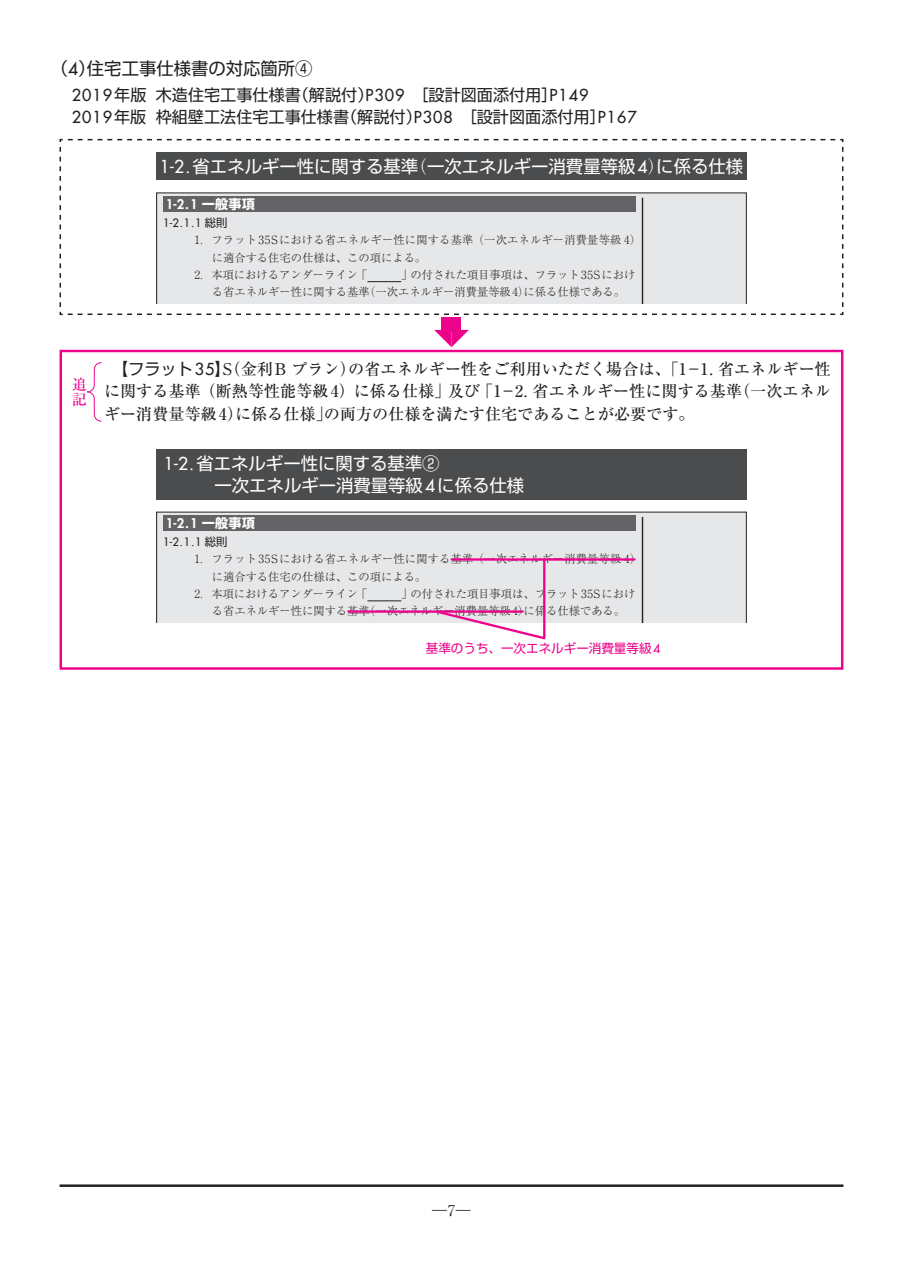
<style>
.page{position:relative;width:903px;height:1275px;background:#fff}
.page>*{position:absolute;margin:0;border:0;box-sizing:border-box;transform-origin:0 0}
.t1{font:17.32px/22.4px "Shin Go Pro";color:#fff}
.t2{font:17.32px "Shin Go Pro";color:#231f20}
.t3{font:500 16.1px/22.4px "Ryumin Pro";color:#231f20;text-align:justify}
.t4{font:16.1px/22.4px "Shin Go Pro";color:#231f20}
.t5{font:300 14.88px "Ryumin Pro";color:#231f20}
.t6{font:500 14.88px/14.9px "Ryumin Pro";color:#ed028c}
.t7{font:800 12.95px "Futura Std";color:#fff}
.t8{font:12.6px "Shin Go Pro";color:#ed028c}
.t9{font:300 11.2px "Ryumin Pro";color:#231f20}
.t10{font:500 11.2px "Futura Std";color:#231f20}
.s1{font-family:"Futura Std";font-weight:500}
.s2{font-family:"Ryumin Pro"}
.s3{font-family:"Shin Go Pro";font-weight:700}
.s4{font-family:"Shin Go Pro";font-weight:400}
.s5{font-family:"Futura Std"}
</style>
<div class="page">
<svg style="left:59px;top:138px;width:785px;height:177px"></svg>
<div style="left:441px;top:317px;width:20px;height:15px;background:#ed028c"></div>
<svg style="left:434px;top:330px;width:35px;height:17px"></svg>
<div style="left:60px;top:350px;width:783px;height:320px;border:2px solid #ed028c"></div>
<hr style="left:60px;top:1184px;width:783px;height:3px;background:#231f20">
<svg style="left:86px;top:362px;width:16px;height:60px"></svg>
<div style="left:157px;top:193px;width:589px;height:114px;background:#e6e7e9"></div>
<hr style="left:642px;top:198px;width:1px;height:107px;background:#231f20">
<div style="left:156px;top:152px;width:591px;height:28px;background:#4b4c4d"></div>
<hr style="left:367px;top:281px;width:34px;height:1px;background:#231f20">
<div style="left:163px;top:196px;width:472px;height:16px;background:#636366"></div>
<div style="left:152px;top:304px;width:598px;height:7px;background:#fff"></div>
<div style="left:157px;top:512px;width:589px;height:114px;background:#e6e7e9"></div>
<hr style="left:642px;top:517px;width:1px;height:107px;background:#231f20">
<div style="left:156px;top:449px;width:591px;height:50px;background:#4b4c4d"></div>
<hr style="left:367px;top:600px;width:34px;height:1px;background:#231f20">
<div style="left:163px;top:515px;width:472px;height:16px;background:#636366"></div>
<div style="left:152px;top:623px;width:598px;height:8px;background:#fff"></div>
<hr style="left:452px;top:558px;width:182px;height:3px;background:#ed028c">
<hr style="left:348px;top:610px;width:175px;height:3px;background:#ed028c">
<svg style="left:434px;top:558px;width:113px;height:82px"></svg>
<h1 class="t2" style="left:51px;top:54px;width:263px">（<span class="s1">4</span>）住宅工事仕様書の対応箇所④</h1>
<h2 class="t4" style="left:72px;top:82px;width:566px"><span class="s1">2019</span>年版木造住宅工事仕様書（解説付）<span class="s1">P309</span> ［設計図面添付用］<span class="s1">P149<br>2019</span>年版枠組壁工法住宅工事仕様書（解説付）<span class="s1">P308</span> ［設計図面添付用］<span class="s1">P167</span></h2>
<h1 class="t1" style="left:160px;top:153px;width:585px"><span class="s1">1-2.</span>省エネルギー性に関する基準<span class="s2">（</span>一次エネルギー消費量等級<span class="s1">4</span><span class="s2">）</span>に係る仕様</h1>
<p class="t7" style="left:166px;top:196px;width:90px">1-2.1 <span class="s3">一般事項</span></p>
<p class="t10" style="left:163px;top:216px;width:66px">1-2.1.1 <span class="s4">総則</span></p>
<p class="t9" style="left:194px;top:231px;width:448px">1．フラット35Sにおける省エネルギー性に関する基準 （一次エネルギー消費量等級 4）</p>
<p class="t9" style="left:212px;top:249px;width:216px">に適合する住宅の仕様は、この項による。</p>
<p class="t9" style="left:194px;top:266px;width:442px">2．本項におけるアンダーライン「　　　」の付された項目事項は、フラット35Sにおけ</p>
<p class="t9" style="left:212px;top:283px;width:415px">る省エネルギー性に関する基準（一次エネルギー消費量等級4）に係る仕様である。</p>
<h3 class="t6" style="left:72px;top:376px;width:16px">追記</h3>
<h2 class="t3" style="left:104px;top:357px;width:728px;text-indent:8px"><span class="s4">【フラット</span><span class="s5">35</span><span class="s4">】</span>S（金利B プラン）の省エネルギー性をご利用いただく場合は、「1−1. 省エネルギー性に関する基準（断熱等性能等級4）に係る仕様」及び 「1−2. 省エネルギー性に関する基準（一次エネルギー消費量等級4）に係る仕様」の両方の仕様を満たす住宅であることが必要です。</h2>
<h1 class="t1" style="left:215px;top:450px;width:311px;text-indent:-51px"><span class="s1">1-2.</span>省エネルギー性に関する基準②<br>一次エネルギー消費量等級<span class="s1">4</span>に係る仕様</h1>
<p class="t7" style="left:166px;top:515px;width:90px">1-2.1 <span class="s3">一般事項</span></p>
<p class="t10" style="left:163px;top:535px;width:66px">1-2.1.1 <span class="s4">総則</span></p>
<p class="t9" style="left:194px;top:550px;width:448px">1．フラット35Sにおける省エネルギー性に関する基準 （一次エネルギー消費量等級 4）</p>
<p class="t9" style="left:212px;top:568px;width:216px">に適合する住宅の仕様は、この項による。</p>
<p class="t9" style="left:194px;top:585px;width:442px">2．本項におけるアンダーライン「　　　」の付された項目事項は、フラット35Sにおけ</p>
<p class="t9" style="left:212px;top:602px;width:415px">る省エネルギー性に関する基準（一次エネルギー消費量等級4）に係る仕様である。</p>
<p class="t8" style="left:426px;top:637px;width:236px">基準のうち、一次エネルギー消費量等級<span class="s1">4</span></p>
<h3 class="t5" style="left:432px;top:1199px;width:40px">―7―</h3>
</div>
